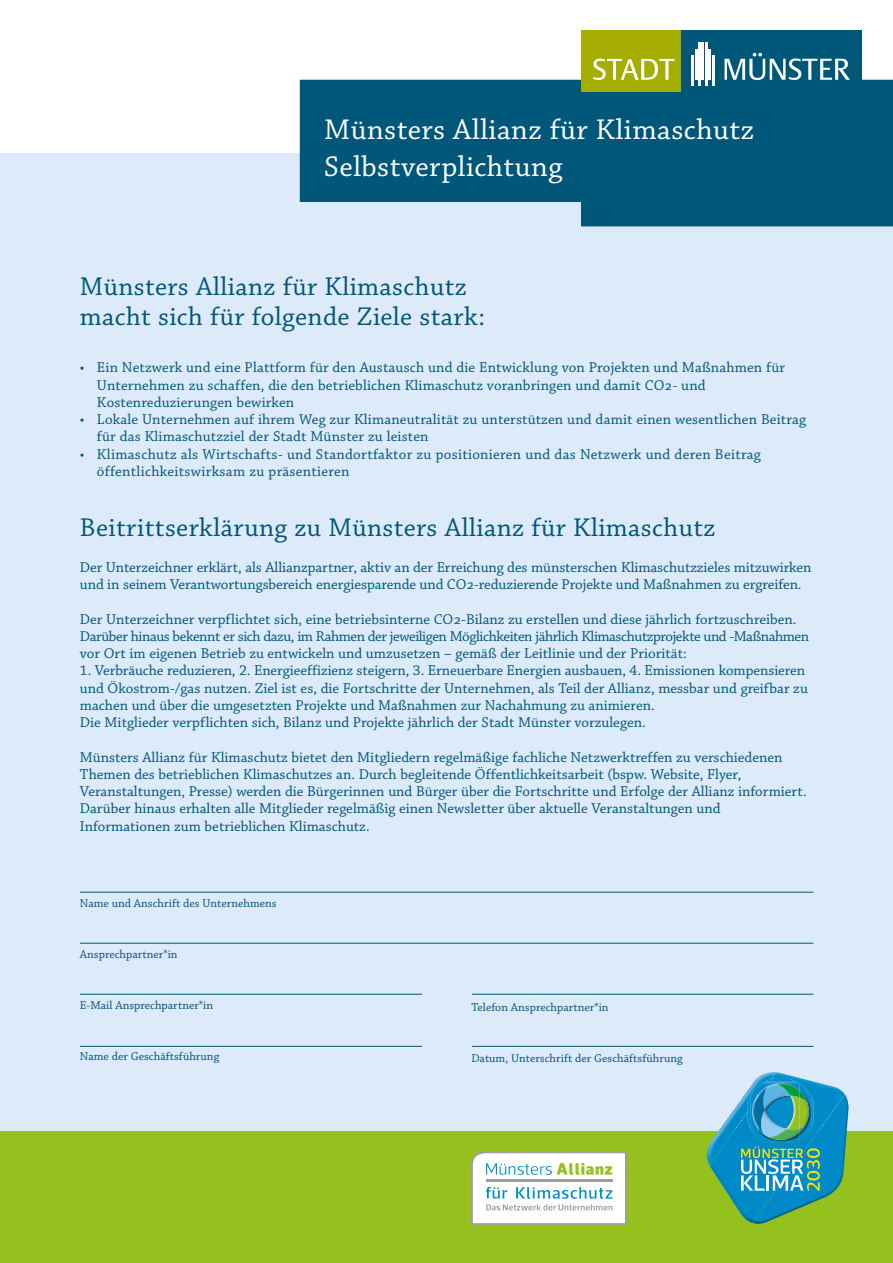
<style>
.page{position:relative;width:893px;height:1263px;background:#fff}
.page>*{position:absolute;margin:0;border:0;box-sizing:border-box;transform-origin:0 0}
.t1{font:30px/37.2px "Chaparral Pro";letter-spacing:.015em;color:#fff}
.t2{font:27px/30px "Chaparral Pro";letter-spacing:.015em;color:#00577a}
.t3{font:15px/17.2px "Chaparral Pro";color:#00577a}
.t4{font:15px/17.2px "Chaparral Pro";letter-spacing:.02em;color:#00577a}
.t5{font:12px "Chaparral Pro";color:#00577a}
</style>
<div class="page">
<div style="left:0;top:153px;width:893px;height:1110px;background:#ddeaf9"></div>
<svg style="left:300px;top:80px;width:593px;height:146px;background:#116284"></svg>
<div style="left:581px;top:31px;width:100px;height:61px;background:#a5ad00"></div>
<div style="left:681px;top:31px;width:181px;height:61px;background:#00577a"></div>
<hr style="left:692px;top:55px;width:2px;height:31px;background:#fff">
<hr style="left:695px;top:49px;width:2px;height:31px;background:#fff">
<hr style="left:698px;top:42px;width:3px;height:44px;background:#fff">
<hr style="left:702px;top:42px;width:2px;height:38px;background:#fff">
<hr style="left:705px;top:42px;width:2px;height:44px;background:#fff">
<hr style="left:709px;top:49px;width:2px;height:31px;background:#fff">
<hr style="left:712px;top:55px;width:2px;height:31px;background:#fff">
<svg style="left:593px;top:59px;width:81px;height:21px"></svg>
<svg style="left:725px;top:53px;width:125px;height:27px"></svg>
<div style="left:0;top:1131px;width:893px;height:132px;background:#95c11f"></div>
<img style="left:707px;top:1145px;width:2px;height:19px">
<img style="left:753px;top:1095px;width:96px;height:129px">
<img style="left:709px;top:1072px;width:136px;height:151px">
<img style="left:761px;top:1140px;width:39px;height:2px">
<img style="left:747px;top:1096px;width:3px;height:32px">
<img style="left:799px;top:1137px;width:12px;height:3px">
<img style="left:759px;top:1137px;width:10px;height:3px">
<img style="left:769px;top:1137px;width:30px;height:3px">
<svg style="left:750px;top:1079px;width:65px;height:58px;background:#389daf"></svg>
<img style="left:777px;top:1083px;width:22px;height:14px">
<svg style="left:741px;top:1146px;width:79px;height:45px;background:#58b0ba"></svg>
<svg style="left:471px;top:1151px;width:156px;height:74px;background:#e1ebe8"></svg>
<hr style="left:486px;top:1180px;width:127px;height:2px;background:#9d9d9c">
<hr style="left:80px;top:892px;width:733px;height:1px;background:#00577a">
<hr style="left:80px;top:943px;width:733px;height:1px;background:#00577a">
<hr style="left:80px;top:994px;width:733px;height:1px;background:#00577a">
<hr style="left:80px;top:1046px;width:733px;height:1px;background:#00577a">
<div style="left:422px;top:975px;width:49px;height:81px;background:#ddeaf9"></div>
<h1 class="t1" style="left:324px;top:112px;width:431px">Münsters Allianz für Klimaschutz<br>Selbstverplichtung</h1>
<h2 class="t2" style="left:80px;top:273px;width:407px">Münsters Allianz für Klimaschutz macht sich für folgende Ziele stark:</h2>
<p class="t3" style="left:97px;top:360px;width:690px;text-indent:-17px">• Ein Netzwerk und eine Plattform für den Austausch und die Entwicklung von Projekten und Maßnahmen für<br>Unternehmen zu schaffen, die den betrieblichen Klimaschutz voranbringen und damit CO2- und<br>Kostenreduzierungen bewirken</p>
<p class="t3" style="left:97px;top:411px;width:711px;text-indent:-17px">• Lokale Unternehmen auf ihrem Weg zur Klimaneutralität zu unterstützen und damit einen wesentlichen Beitrag für das Klimaschutzziel der Stadt Münster zu leisten</p>
<p class="t4" style="left:97px;top:446px;width:665px;text-indent:-17px">• Klimaschutz als Wirtschafts- und Standortfaktor zu positionieren und das Netzwerk und deren Beitrag öffentlichkeitswirksam zu präsentieren</p>
<h2 class="t2" style="left:80px;top:513px;width:637px">Beitrittserklärung zu Münsters Allianz für Klimaschutz</h2>
<p class="t3" style="left:80px;top:559px;width:733px">Der Unterzeichner erklärt, als Allianzpartner, aktiv an der Erreichung des münsterschen Klimaschutzzieles mitzuwirken und in seinem Verantwortungsbereich energiesparende und CO2-reduzierende Projekte und Maßnahmen zu ergreifen.</p>
<p class="t3" style="left:80px;top:611px;width:731px">Der Unterzeichner verpflichtet sich, eine betriebsinterne CO2-Bilanz zu erstellen und diese jährlich fortzuschreiben.<br>Darüber hinaus bekennt er sich dazu, im Rahmen der jeweiligen Möglichkeiten jährlich Klimaschutzprojekte und -Maßnahmen vor Ort im eigenen Betrieb zu entwickeln und umzusetzen – gemäß der Leitlinie und der Priorität:</p>
<p class="t3" style="left:80px;top:663px;width:729px">1. Verbräuche reduzieren, 2. Energieeffizienz steigern, 3. Erneuerbare Energien ausbauen, 4. Emissionen kompensieren und Ökostrom-/gas nutzen. Ziel ist es, die Fortschritte der Unternehmen, als Teil der Allianz, messbar und greifbar zu machen und über die umgesetzten Projekte und Maßnahmen zur Nachahmung zu animieren.<br>Die Mitglieder verpflichten sich, Bilanz und Projekte jährlich der Stadt Münster vorzulegen.</p>
<p class="t3" style="left:80px;top:749px;width:728px">Münsters Allianz für Klimaschutz bietet den Mitgliedern regelmäßige fachliche Netzwerktreffen zu verschiedenen Themen des betrieblichen Klimaschutzes an. Durch begleitende Öffentlichkeitsarbeit (bspw. Website, Flyer, Veranstaltungen, Presse) werden die Bürgerinnen und Bürger über die Fortschritte und Erfolge der Allianz informiert.<br>Darüber hinaus erhalten alle Mitglieder regelmäßig einen Newsletter über aktuelle Veranstaltungen und Informationen zum betrieblichen Klimaschutz.</p>
<p class="t5" style="left:80px;top:897px;width:198px">Name und Anschrift des Unternehmens</p>
<p class="t5" style="left:80px;top:948px;width:99px">Ansprechpartner*in</p>
<p class="t5" style="left:80px;top:999px;width:135px">E-Mail Ansprechpartner*in</p>
<p class="t5" style="left:80px;top:1050px;width:141px">Name der Geschäftsführung</p>
<p class="t5" style="left:471px;top:1000px;width:139px">Telefon Ansprechpartner*in</p>
<p class="t5" style="left:471px;top:1051px;width:213px">Datum, Unterschrift der Geschäftsführung</p>
</div>
